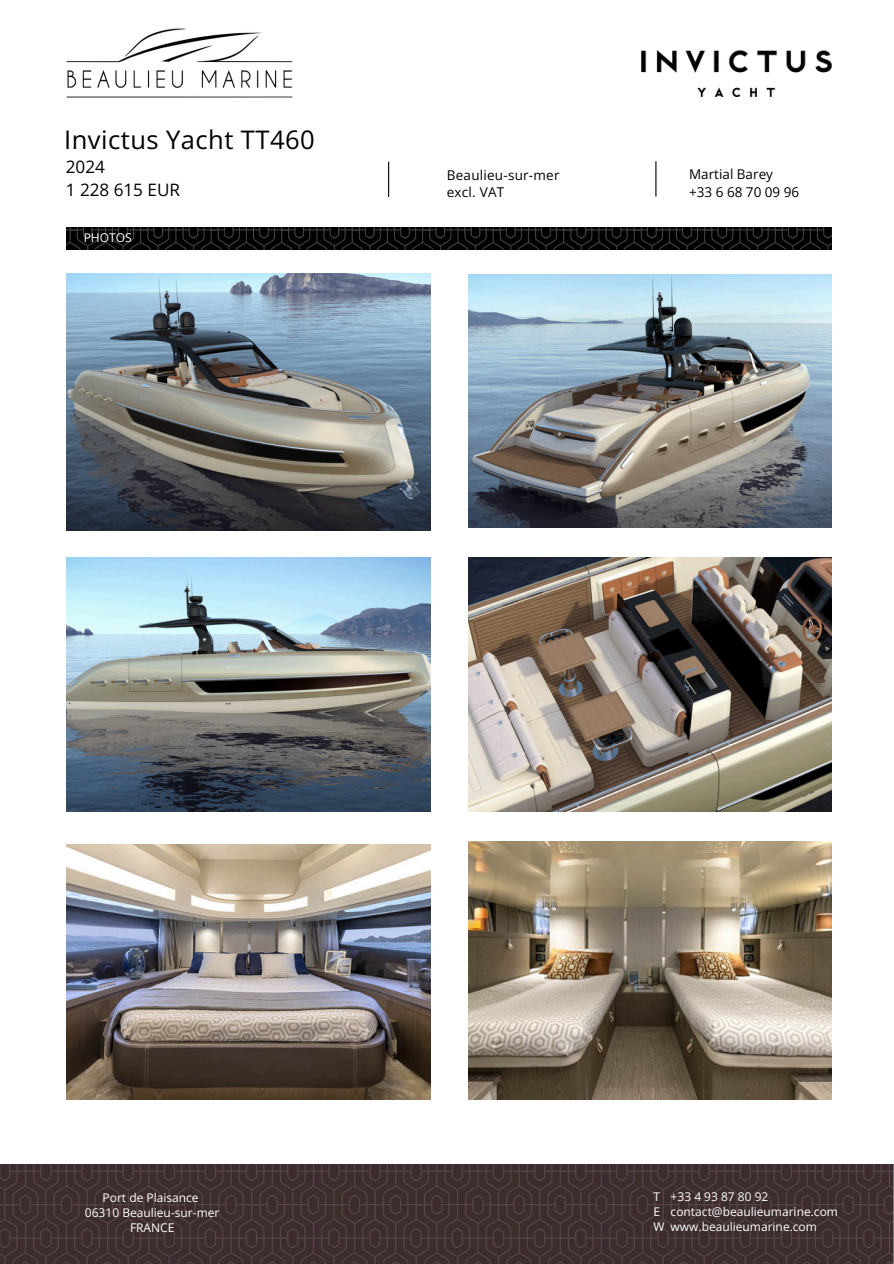
<style>
.page{position:relative;width:894px;height:1264px;background:#fff}
.page>*{position:absolute;margin:0;border:0;box-sizing:border-box;transform-origin:0 0}
.t1{font:25.5px "Open Sans";letter-spacing:.015em;color:#000}
.t2{font:17.1px/22.5px "Open Sans";color:#000}
.t3{font:13.5px/18px "Open Sans";letter-spacing:.015em;color:#000}
.t4{font:12px/15px "Open Sans";color:#fff}
</style>
<div class="page">
<img style="left:468px;top:274px;width:362px;height:253px">
<img style="left:67px;top:557px;width:363px;height:255px">
<img style="left:468px;top:557px;width:362px;height:255px">
<img style="left:67px;top:273px;width:363px;height:257px">
<img style="left:468px;top:841px;width:362px;height:258px">
<img style="left:67px;top:844px;width:363px;height:255px">
<img style="left:67px;top:228px;width:764px;height:21px">
<img style="left:0;top:1164px;width:893px;height:99px">
<img style="left:66px;top:28px;width:227px;height:70px">
<img style="left:641px;top:50px;width:189px;height:47px">
<hr style="left:388px;top:162px;width:1px;height:35px;background:#000">
<hr style="left:655px;top:161px;width:1px;height:35px;background:#000">
<p class="t1" style="left:64px;top:122px;width:252px">Invictus Yacht TT460</p>
<p class="t2" style="left:66px;top:155px;width:116px">2024<br>1 228 615 EUR</p>
<p class="t3" style="left:689px;top:165px;width:111px">Martial Barey +33 6 68 70 09 96</p>
<p class="t3" style="left:446px;top:167px;width:114px;line-height:16.8px">Beaulieu-sur-mer excl. VAT</p>
<p class="t4" style="left:84px;top:230px;width:50px">PHOTOS</p>
<h2 class="t4" style="left:103px;top:1190px;width:98px">Port de Plaisance</h2>
<p class="t4" style="left:85px;top:1205px;width:136px">06310 Beaulieu-sur-mer</p>
<h3 class="t4" style="left:130px;top:1220px;width:46px">FRANCE</h3>
<p class="t4" style="left:670px;top:1189px;width:99px">+33 4 93 87 80 92</p>
<h3 class="t4" style="left:670px;top:1204px;width:169px">contact@beaulieumarine.com</h3>
<p class="t4" style="left:670px;top:1219px;width:148px">www.beaulieumarine.com</p>
<h4 class="t4" style="left:653px;top:1189px;width:8px">T<br>E</h4>
<p class="t4" style="left:653px;top:1219px;width:13px">W</p>
</div>
